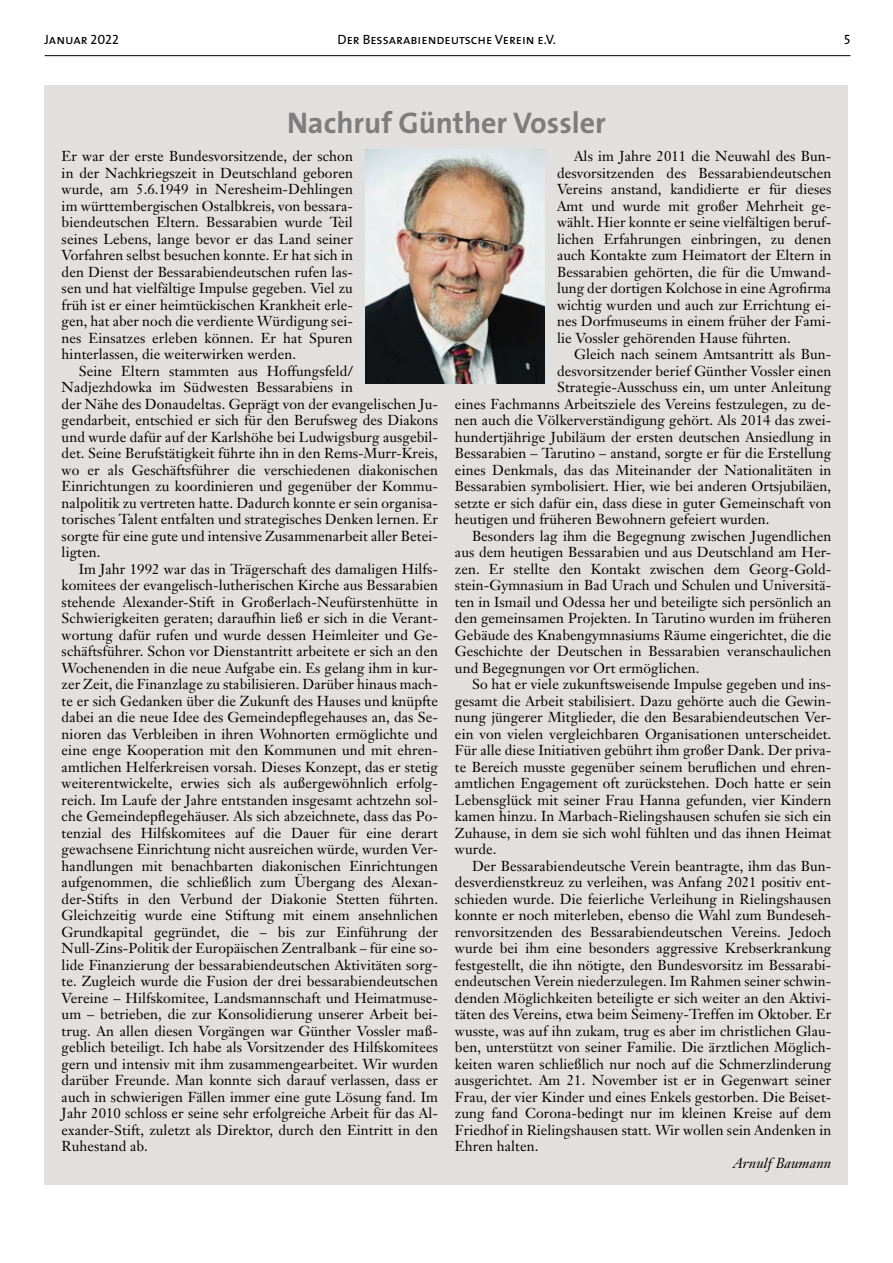
<style>
.page{position:relative;width:893px;height:1263px;background:#fff}
.page>*{position:absolute;margin:0;border:0;box-sizing:border-box;transform-origin:0 0}
.t1{font:700 30px "The Sans";color:#7e7d7d}
.t2{font:14.25px/16.5px "Janson Text";letter-spacing:.005em;color:#000;text-align:justify}
.t3{font:italic 14.25px "Janson Text";letter-spacing:.005em;color:#000}
.t4{font:13.5px "The Sans Caps";color:#000}
</style>
<div class="page">
<hr style="left:45px;top:55px;width:805px;height:1px;background:#000">
<div style="left:45px;top:85px;width:803px;height:1099px;background:#e2e0df"></div>
<img style="left:366px;top:150px;width:178px;height:233px">
<p class="t4" style="left:45px;top:28px;width:76px">Januar 2022</p>
<p class="t4" style="left:338px;top:28px;width:220px">Der Bessarabiendeutsche Verein e.V.</p>
<p class="t4" style="left:844px;top:28px;width:8px">5</p>
<h1 class="t1" style="left:287px;top:98px;width:320px">Nachruf Günther Vossler</h1>
<p class="t2" style="left:62px;top:148px;width:293px">Er war der erste Bundesvorsitzende, der schon in der Nachkriegszeit in Deutschland geboren wurde, am 5.6.1949 in Neresheim-Dehlingen im württembergischen Ostalbkreis, von bessara&shy;biendeutschen Eltern. Bessarabien wurde Teil seines Lebens, lange bevor er das Land seiner Vorfahren selbst besuchen konnte. Er hat sich in den Dienst der Bessarabiendeutschen rufen las&shy;sen und hat vielfältige Impulse gegeben. Viel zu früh ist er einer heimtückischen Krankheit erle&shy;gen, hat aber noch die verdiente Würdigung sei&shy;nes Einsatzes erleben können. Er hat Spuren hinterlassen, die weiterwirken werden.</p>
<p class="t2" style="left:62px;top:362px;width:378px;text-align:left;text-indent:17px">Seine Eltern stammten aus Hoffungsfeld/ Nadjezhdowka im Südwesten Bessarabiens in<br>der Nähe des Donaudeltas. Geprägt von der evangelischen Ju&shy;gendarbeit, entschied er sich für den Berufsweg des Diakons und wurde dafür auf der Karlshöhe bei Ludwigsburg ausgebil&shy;det. Seine Berufstätigkeit führte ihn in den Rems-Murr-Kreis, wo er als Geschäftsführer die verschiedenen diakonischen Einrichtungen zu koordinieren und gegenüber der Kommu&shy;nalpolitik zu vertreten hatte. Dadurch konnte er sein organisa&shy;torisches Talent entfalten und strategisches Denken lernen. Er sorgte für eine gute und intensive Zusammenarbeit aller Betei&shy;ligten.</p>
<p class="t2" style="left:62px;top:560px;width:378px;text-indent:17px">Im Jahr 1992 war das in Trägerschaft des damaligen Hilfs&shy;komitees der evangelisch-lutherischen Kirche aus Bessarabien stehende Alexander-Stift in Großerlach-Neufürstenhütte in Schwierigkeiten geraten; daraufhin ließ er sich in die Verant&shy;wortung dafür rufen und wurde dessen Heimleiter und Ge&shy;schäftsführer. Schon vor Dienstantritt arbeitete er sich an den Wochenenden in die neue Aufgabe ein. Es gelang ihm in kur&shy;zer Zeit, die Finanzlage zu stabilisieren. Darüber hinaus mach&shy;te er sich Gedanken über die Zukunft des Hauses und knüpfte dabei an die neue Idee des Gemeindepflegehauses an, das Se&shy;nioren das Verbleiben in ihren Wohnorten ermöglichte und eine enge Kooperation mit den Kommunen und mit ehren&shy;amtlichen Helferkreisen vorsah. Dieses Konzept, das er stetig weiterentwickelte, erwies sich als außergewöhnlich erfolg&shy;reich. Im Laufe der Jahre entstanden insgesamt achtzehn sol&shy;che Gemeindepflegehäuser. Als sich abzeichnete, dass das Po&shy;tenzial des Hilfskomitees auf die Dauer für eine derart gewachsene Einrichtung nicht ausreichen würde, wurden Ver&shy;handlungen mit benachbarten diakonischen Einrichtungen aufgenommen, die schließlich zum Übergang des Alexan&shy;der-Stifts in den Verbund der Diakonie Stetten führten.<br>Gleichzeitig wurde eine Stiftung mit einem ansehnlichen Grundkapital gegründet, die – bis zur Einführung der Null-Zins-Politik der Europäischen Zentralbank – für eine so&shy;lide Finanzierung der bessarabiendeutschen Aktivitäten sorg&shy;te. Zugleich wurde die Fusion der drei bessarabiendeutschen Vereine – Hilfskomitee, Landsmannschaft und Heimatmuse&shy;um – betrieben, die zur Konsolidierung unserer Arbeit bei&shy;trug. An allen diesen Vorgängen war Günther Vossler maß&shy;geblich beteiligt. Ich habe als Vorsitzender des Hilfskomitees gern und intensiv mit ihm zusammengearbeitet. Wir wurden darüber Freunde. Man konnte sich darauf verlassen, dass er auch in schwierigen Fällen immer eine gute Lösung fand. Im Jahr 2010 schloss er seine sehr erfolgreiche Arbeit für das Al&shy;exander-Stift, zuletzt als Direktor, durch den Eintritt in den Ruhestand ab.</p>
<p class="t2" style="left:557px;top:148px;width:276px;text-indent:17px">Als im Jahre 2011 die Neuwahl des Bun&shy;desvorsitzenden des Bessarabiendeutschen Vereins anstand, kandidierte er für dieses Amt und wurde mit großer Mehrheit ge&shy;wählt. Hier konnte er seine vielfältigen beruf&shy;lichen Erfahrungen einbringen, zu denen auch Kontakte zum Heimatort der Eltern in Bessarabien gehörten, die für die Umwand&shy;lung der dortigen Kolchose in eine Agrofirma wichtig wurden und auch zur Errichtung ei&shy;nes Dorfmuseums in einem früher der Fami&shy;lie Vossler gehörenden Hause führten.</p>
<p class="t2" style="left:574px;top:346px;width:259px">Gleich nach seinem Amtsantritt als Bun-</p>
<p class="t2" style="left:557px;top:362px;width:276px">desvorsitzender berief Günther Vossler einen</p>
<p class="t2" style="left:557px;top:379px;width:276px">Strategie-Ausschuss ein, um unter Anleitung</p>
<p class="t2" style="left:455px;top:395px;width:378px">eines Fachmanns Arbeitsziele des Vereins festzulegen, zu de-</p>
<p class="t2" style="left:455px;top:412px;width:378px">nen auch die Völkerverständigung gehört. Als 2014 das zwei-</p>
<p class="t2" style="left:455px;top:428px;width:378px">hundertjährige Jubiläum der ersten deutschen Ansiedlung in</p>
<p class="t2" style="left:455px;top:445px;width:378px">Bessarabien – Tarutino – anstand, sorgte er für die Erstellung</p>
<p class="t2" style="left:455px;top:461px;width:378px">eines Denkmals, das das Miteinander der Nationalitäten in</p>
<p class="t2" style="left:455px;top:478px;width:378px">Bessarabien symbolisiert. Hier, wie bei anderen Ortsjubiläen,</p>
<p class="t2" style="left:455px;top:494px;width:378px">setzte er sich dafür ein, dass diese in guter Gemeinschaft von</p>
<p class="t2" style="left:455px;top:511px;width:316px">heutigen und früheren Bewohnern gefeiert wurden.</p>
<p class="t2" style="left:472px;top:527px;width:361px">Besonders lag ihm die Begegnung zwischen Jugendlichen</p>
<p class="t2" style="left:455px;top:544px;width:378px">aus dem heutigen Bessarabien und aus Deutschland am Her-</p>
<p class="t2" style="left:455px;top:560px;width:378px">zen. Er stellte den Kontakt zwischen dem Georg-Gold-</p>
<p class="t2" style="left:455px;top:577px;width:378px">stein-Gymnasium in Bad Urach und Schulen und Universitä-</p>
<p class="t2" style="left:455px;top:593px;width:378px">ten in Ismail und Odessa her und beteiligte sich persönlich an</p>
<p class="t2" style="left:455px;top:610px;width:378px">den gemeinsamen Projekten. In Tarutino wurden im früheren</p>
<p class="t2" style="left:455px;top:626px;width:378px">Gebäude des Knabengymnasiums Räume eingerichtet, die die</p>
<p class="t2" style="left:455px;top:643px;width:378px">Geschichte der Deutschen in Bessarabien veranschaulichen</p>
<p class="t2" style="left:455px;top:659px;width:246px">und Begegnungen vor Ort ermöglichen.</p>
<p class="t2" style="left:472px;top:676px;width:361px">So hat er viele zukunftsweisende Impulse gegeben und ins-</p>
<p class="t2" style="left:455px;top:692px;width:378px">gesamt die Arbeit stabilisiert. Dazu gehörte auch die Gewin-</p>
<p class="t2" style="left:455px;top:709px;width:378px">nung jüngerer Mitglieder, die den Besarabiendeutschen Ver-</p>
<p class="t2" style="left:455px;top:725px;width:378px">ein von vielen vergleichbaren Organisationen unterscheidet.</p>
<p class="t2" style="left:455px;top:742px;width:378px">Für alle diese Initiativen gebührt ihm großer Dank. Der priva-</p>
<p class="t2" style="left:455px;top:758px;width:378px">te Bereich musste gegenüber seinem beruflichen und ehren-</p>
<p class="t2" style="left:455px;top:775px;width:378px">amtlichen Engagement oft zurückstehen. Doch hatte er sein</p>
<p class="t2" style="left:455px;top:791px;width:378px">Lebensglück mit seiner Frau Hanna gefunden, vier Kindern</p>
<p class="t2" style="left:455px;top:808px;width:378px">kamen hinzu. In Marbach-Rielingshausen schufen sie sich ein</p>
<p class="t2" style="left:455px;top:824px;width:378px">Zuhause, in dem sie sich wohl fühlten und das ihnen Heimat</p>
<p class="t2" style="left:455px;top:841px;width:43px">wurde.</p>
<p class="t2" style="left:472px;top:857px;width:361px">Der Bessarabiendeutsche Verein beantragte, ihm das Bun-</p>
<p class="t2" style="left:455px;top:874px;width:378px">desverdienstkreuz zu verleihen, was Anfang 2021 positiv ent-</p>
<p class="t2" style="left:455px;top:890px;width:378px">schieden wurde. Die feierliche Verleihung in Rielingshausen</p>
<p class="t2" style="left:455px;top:907px;width:378px">konnte er noch miterleben, ebenso die Wahl zum Bundeseh-</p>
<p class="t2" style="left:455px;top:923px;width:378px">renvorsitzenden des Bessarabiendeutschen Vereins. Jedoch</p>
<p class="t2" style="left:455px;top:940px;width:378px">wurde bei ihm eine besonders aggressive Krebserkrankung</p>
<p class="t2" style="left:455px;top:956px;width:378px">festgestellt, die ihn nötigte, den Bundesvorsitz im Bessarabi-</p>
<p class="t2" style="left:455px;top:973px;width:378px">endeutschen Verein niederzulegen. Im Rahmen seiner schwin-</p>
<p class="t2" style="left:455px;top:989px;width:378px">denden Möglichkeiten beteiligte er sich weiter an den Aktivi-</p>
<p class="t2" style="left:455px;top:1006px;width:378px">täten des Vereins, etwa beim Seimeny-Treffen im Oktober. Er</p>
<p class="t2" style="left:455px;top:1022px;width:378px">wusste, was auf ihn zukam, trug es aber im christlichen Glau-</p>
<p class="t2" style="left:455px;top:1039px;width:378px">ben, unterstützt von seiner Familie. Die ärztlichen Möglich-</p>
<p class="t2" style="left:455px;top:1055px;width:378px">keiten waren schließlich nur noch auf die Schmerzlinderung</p>
<p class="t2" style="left:455px;top:1072px;width:378px">ausgerichtet. Am 21. November ist er in Gegenwart seiner</p>
<p class="t2" style="left:455px;top:1088px;width:378px">Frau, der vier Kinder und eines Enkels gestorben. Die Beiset-</p>
<p class="t2" style="left:455px;top:1105px;width:378px">zung fand Corona-bedingt nur im kleinen Kreise auf dem</p>
<p class="t2" style="left:455px;top:1121px;width:378px">Friedhof in Rielingshausen statt. Wir wollen sein Andenken in</p>
<p class="t2" style="left:455px;top:1138px;width:85px">Ehren halten.</p>
<p class="t3" style="left:733px;top:1154px;width:100px">Arnulf Baumann</p>
</div>
